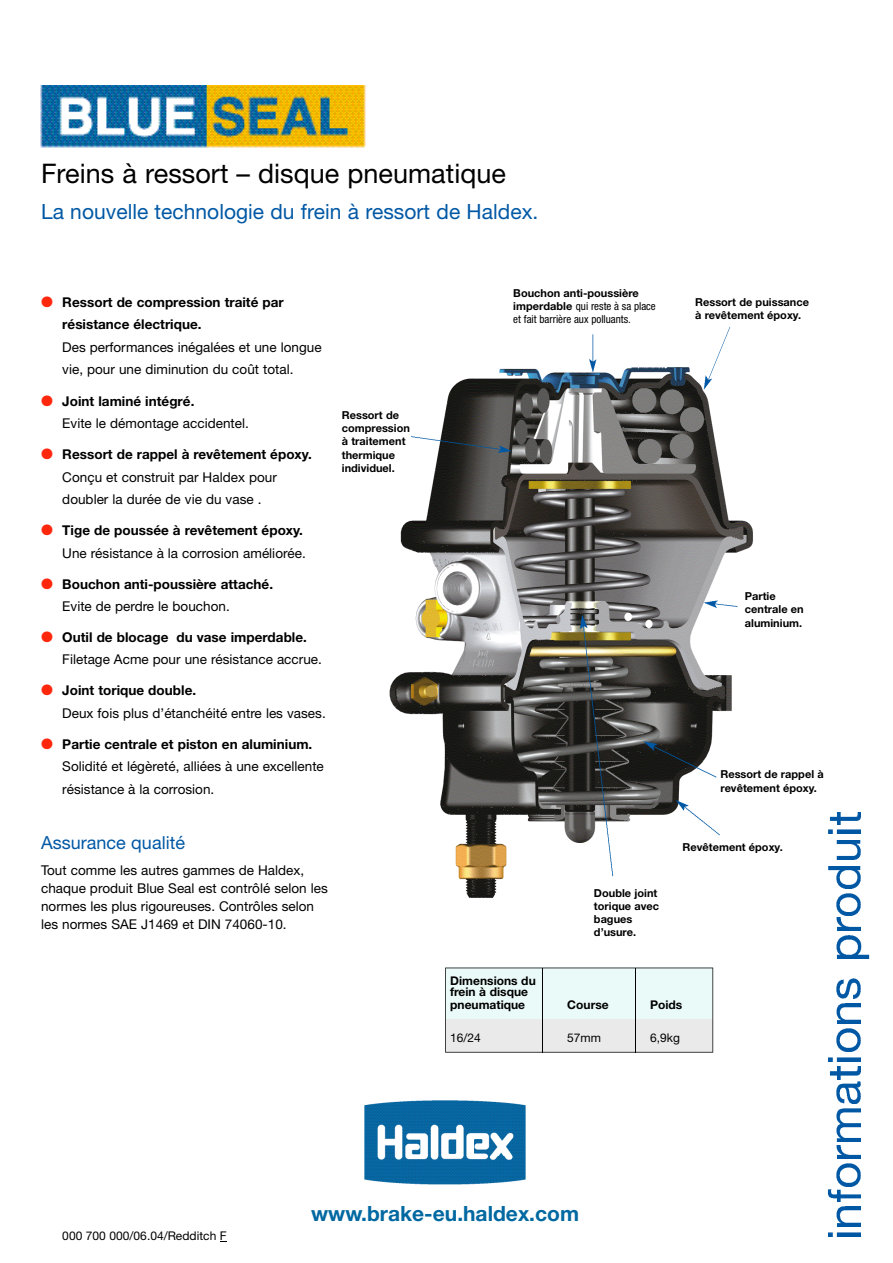
<style>
.page{position:relative;width:893px;height:1263px;background:#fff}
.page>*{position:absolute;margin:0;border:0;box-sizing:border-box;transform-origin:0 0}
.t1{font:27px "Helvetica Neue";color:#000}
.t2{font:21px "Helvetica Neue";color:#0058a5}
.t3{font:700 21px "Helvetica Neue";color:#0068a1}
.t4{font:18px "Helvetica Neue";color:#0058a5}
.t5{font:13.5px/22.5px "Helvetica Neue";color:#000}
.t6{font:700 13.5px/22.4px "Helvetica Neue";color:#000}
.t7{font:700 12px/12px "Helvetica Neue";color:#000}
.t8{font:12px "Helvetica Neue";color:#000}
.t9{font:700 10.95px/13.2px "Helvetica Neue";color:#000}
.t10{font:condensed 10.95px/13.2px "Helvetica Neue";color:#000}
.s1{color:#ff280d}
.s2{font-weight:700}
.s3{font-weight:400}
.s4{font-weight:700;font-stretch:normal}
</style>
<div class="page">
<img style="left:389px;top:359px;width:364px;height:539px">
<img style="left:580px;top:615px;width:33px;height:261px">
<svg style="left:411px;top:436px;width:100px;height:17px"></svg>
<svg style="left:703px;top:327px;width:27px;height:62px"></svg>
<svg style="left:676px;top:800px;width:44px;height:35px"></svg>
<svg style="left:643px;top:741px;width:73px;height:37px"></svg>
<svg style="left:589px;top:334px;width:7px;height:38px"></svg>
<img style="left:828px;top:1233px;width:32px;height:4px">
<img style="left:836px;top:1207px;width:24px;height:19px">
<img style="left:827px;top:1189px;width:33px;height:13px">
<img style="left:836px;top:1164px;width:24px;height:22px">
<img style="left:836px;top:1146px;width:24px;height:12px">
<img style="left:836px;top:1109px;width:24px;height:33px">
<img style="left:829px;top:1067px;width:31px;height:36px">
<img style="left:828px;top:1057px;width:32px;height:4px">
<img style="left:836px;top:1029px;width:24px;height:23px">
<img style="left:836px;top:1004px;width:24px;height:19px">
<img style="left:836px;top:978px;width:24px;height:20px">
<img style="left:836px;top:936px;width:33px;height:22px">
<img style="left:836px;top:918px;width:24px;height:12px">
<img style="left:836px;top:893px;width:24px;height:23px">
<img style="left:828px;top:867px;width:32px;height:22px">
<img style="left:836px;top:841px;width:24px;height:19px">
<img style="left:828px;top:829px;width:32px;height:4px">
<img style="left:829px;top:812px;width:31px;height:13px">
<img style="left:365px;top:1100px;width:160px;height:29px">
<img style="left:365px;top:1129px;width:160px;height:56px">
<img style="left:40px;top:85px;width:326px;height:63px">
<svg style="left:445px;top:968px;width:268px;height:85px;background:#e5eeed"></svg>
<hr style="left:541px;top:968px;width:1px;height:85px;background:#000">
<hr style="left:635px;top:968px;width:1px;height:85px;background:#000">
<svg style="left:703px;top:600px;width:34px;height:8px"></svg>
<h1 class="t1" style="left:41px;top:164px;width:466px">Freins à ressort – disque pneumatique</h1>
<h2 class="t2" style="left:41px;top:204px;width:499px">La nouvelle technologie du frein à ressort de Haldex.</h2>
<p class="t6" style="left:62px;top:292px;width:223px;text-indent:-21px"><span class="s1">●</span> Ressort de compression traité par résistance électrique.</p>
<p class="t5" style="left:62px;top:337px;width:261px">Des performances inégalées et une longue vie, pour une diminution du coût total.</p>
<p class="t5" style="left:62px;top:391px;width:188px;text-indent:-21px"><span class="s1">●</span> <span class="s2">Joint laminé intégré.<br></span>Evite le démontage accidentel.</p>
<p class="t5" style="left:62px;top:444px;width:251px;text-indent:-21px"><span class="s1">●</span> <span class="s2">Ressort de rappel à revêtement époxy.<br></span>Conçu et construit par Haldex pour doubler la durée de vie du vase .</p>
<p class="t5" style="left:41px;top:520px;width:266px;text-align:right"><span class="s1">●</span> <span class="s2">Tige de poussée à revêtement époxy.<br></span>Une résistance à la corrosion améliorée.</p>
<p class="t6" style="left:62px;top:574px;width:212px;text-indent:-21px"><span class="s1">●</span> Bouchon anti-poussière attaché.<br><span class="s3">Evite de perdre le bouchon.</span></p>
<p class="t5" style="left:62px;top:628px;width:261px;text-indent:-21px"><span class="s1">●</span> <span class="s2">Outil de blocage du vase imperdable.<br></span>Filetage Acme pour une résistance accrue.</p>
<p class="t5" style="left:62px;top:681px;width:265px;text-indent:-21px"><span class="s1">●</span> <span class="s2">Joint torique double.<br></span>Deux fois plus d’étanchéité entre les vases.</p>
<p class="t5" style="left:62px;top:734px;width:263px;text-indent:-21px"><span class="s1">●</span> <span class="s2">Partie centrale et piston en aluminium.<br></span>Solidité et légèreté, alliées à une excellente résistance à la corrosion.</p>
<p class="t9" style="left:342px;top:410px;width:70px">Ressort de compression à traitement thermique individuel.</p>
<h3 class="t4" style="left:41px;top:836px;width:146px">Assurance qualité</h3>
<p class="t5" style="left:41px;top:863px;width:288px;line-height:18px">Tout comme les autres gammes de Haldex, chaque produit Blue Seal est contrôlé selon les normes les plus rigoureuses. Contrôles selon les normes SAE J1469 et DIN 74060-10.</p>
<p class="t10" style="left:513px;top:287px;width:144px"><span class="s4">Bouchon anti-poussière imperdable</span> qui reste à sa place et fait barrière aux polluants.</p>
<p class="t9" style="left:695px;top:296px;width:115px">Ressort de puissance à revêtement époxy.</p>
<p class="t9" style="left:744px;top:591px;width:60px">Partie centrale en aluminium.</p>
<p class="t9" style="left:594px;top:887px;width:67px">Double joint torique avec bagues d’usure.</p>
<p class="t9" style="left:720px;top:769px;width:105px">Ressort de rappel à revêtement époxy.</p>
<p class="t9" style="left:682px;top:841px;width:102px">Revêtement époxy.</p>
<p class="t7" style="left:450px;top:975px;width:87px">Dimensions du frein à disque pneumatique</p>
<p class="t7" style="left:567px;top:1000px;width:43px">Course</p>
<p class="t7" style="left:650px;top:1000px;width:34px">Poids</p>
<p class="t8" style="left:450px;top:1034px;width:32px">16/24</p>
<p class="t8" style="left:567px;top:1034px;width:35px">57mm</p>
<p class="t8" style="left:650px;top:1034px;width:31px">6,9kg</p>
<p class="t8" style="left:62px;top:1232px;width:166px">000 700 000/06.04/Redditch F</p>
<h2 class="t3" style="left:311px;top:1206px;width:269px">www.brake-eu.haldex.com</h2>
</div>
